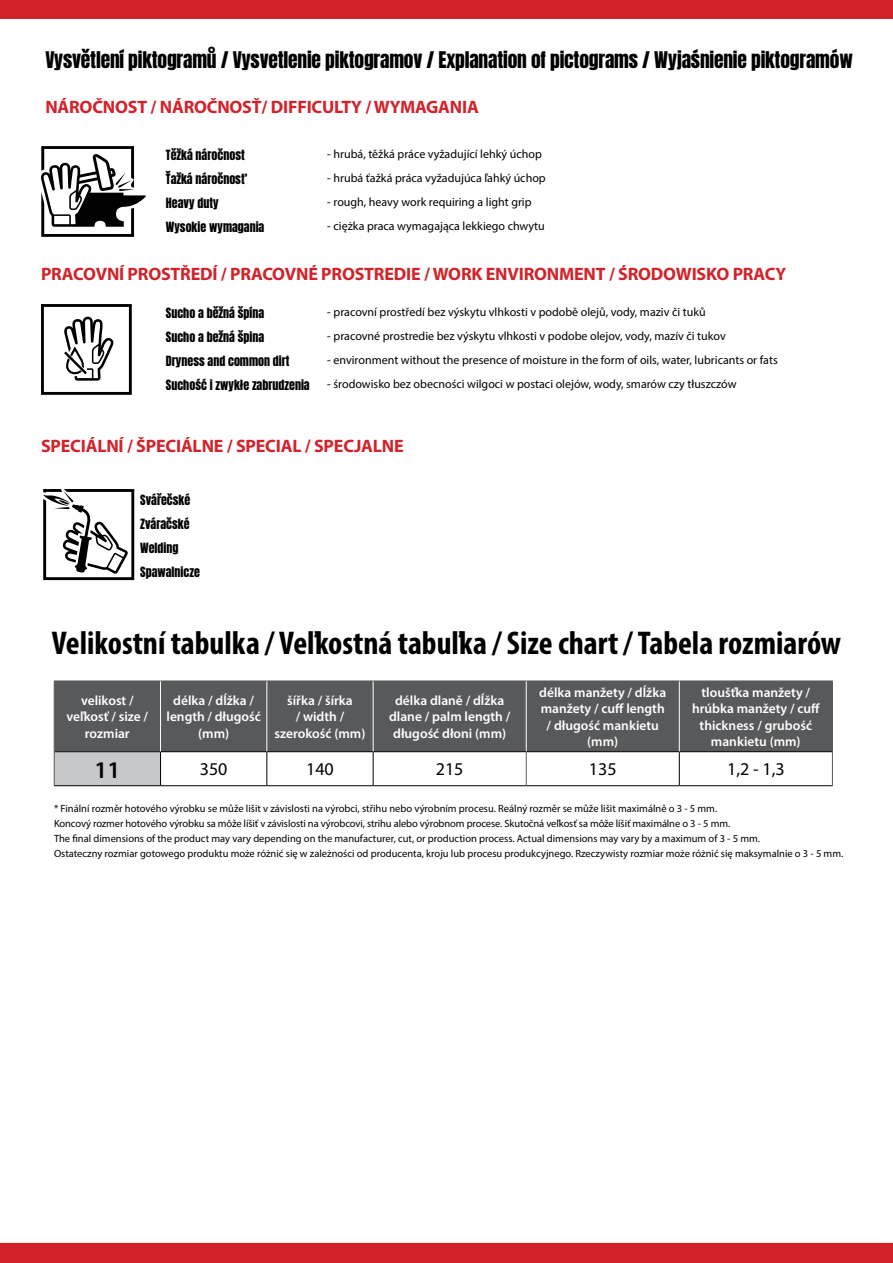
<style>
.page{position:relative;width:893px;height:1263px;background:#fff}
.page>*{position:absolute;margin:0;border:0;box-sizing:border-box;transform-origin:0 0}
.t1{font:700 condensed 33px "Myriad Pro";color:#000}
.t2{font:600 24px "Myriad Pro";color:#000}
.t3{font:19.5px "Anton";letter-spacing:-.01em;color:#000}
.t4{font:700 18px "Myriad Pro";letter-spacing:-.01em;color:#d2232a}
.t5{font:18px "Myriad Pro";color:#000}
.t6{font:600 13.5px/16.2px "Myriad Pro";color:#fff;text-align:center}
.t7{font:12px "Myriad Pro";color:#000}
.t8{font:12px/24px "Anton";color:#000}
.t9{font:10.5px/15px "Myriad Pro";color:#000}
</style>
<div class="page">
<svg style="left:41px;top:304px;width:91px;height:91px"></svg>
<svg style="left:43px;top:489px;width:91px;height:91px"></svg>
<svg style="left:41px;top:146px;width:105px;height:91px"></svg>
<div style="left:0;top:0;width:893px;height:19px;background:#d2232a"></div>
<div style="left:0;top:1243px;width:893px;height:20px;background:#d2232a"></div>
<div style="left:55px;top:682px;width:777px;height:69px;background:#58595b"></div>
<div style="left:54px;top:752px;width:107px;height:34px;background:#c7c8ca"></div>
<hr style="left:55px;top:751px;width:106px;height:1px;background:#000">
<hr style="left:161px;top:751px;width:106px;height:1px;background:#000">
<hr style="left:160px;top:752px;width:1px;height:33px;background:#000">
<hr style="left:267px;top:751px;width:106px;height:1px;background:#000">
<hr style="left:266px;top:752px;width:1px;height:33px;background:#000">
<hr style="left:373px;top:751px;width:153px;height:1px;background:#000">
<hr style="left:373px;top:752px;width:1px;height:33px;background:#000">
<hr style="left:526px;top:751px;width:153px;height:1px;background:#000">
<hr style="left:679px;top:751px;width:154px;height:1px;background:#000">
<hr style="left:679px;top:752px;width:1px;height:33px;background:#000">
<hr style="left:54px;top:785px;width:107px;height:1px;background:#000">
<hr style="left:161px;top:785px;width:106px;height:1px;background:#000">
<hr style="left:267px;top:785px;width:106px;height:1px;background:#000">
<hr style="left:373px;top:785px;width:153px;height:1px;background:#000">
<hr style="left:526px;top:785px;width:153px;height:1px;background:#000">
<hr style="left:679px;top:785px;width:154px;height:1px;background:#000">
<hr style="left:54px;top:681px;width:107px;height:1px;background:#58595b">
<hr style="left:54px;top:681px;width:1px;height:71px;background:#58595b">
<hr style="left:161px;top:681px;width:106px;height:1px;background:#58595b">
<hr style="left:267px;top:681px;width:106px;height:1px;background:#58595b">
<hr style="left:373px;top:681px;width:153px;height:1px;background:#58595b">
<hr style="left:526px;top:681px;width:153px;height:1px;background:#58595b">
<hr style="left:54px;top:752px;width:1px;height:33px;background:#58595b">
<hr style="left:160px;top:681px;width:1px;height:70px;background:#fff">
<hr style="left:266px;top:681px;width:1px;height:70px;background:#fff">
<hr style="left:373px;top:681px;width:1px;height:70px;background:#fff">
<hr style="left:526px;top:752px;width:1px;height:33px;background:#58595b">
<hr style="left:832px;top:752px;width:1px;height:33px;background:#58595b">
<hr style="left:526px;top:681px;width:1px;height:70px;background:#fff">
<hr style="left:679px;top:681px;width:154px;height:1px;background:#58595b">
<hr style="left:679px;top:681px;width:1px;height:70px;background:#fff">
<hr style="left:832px;top:681px;width:1px;height:70px;background:#545456">
<h3 class="t3" style="left:45px;top:50px;width:809px">Vysvětlení piktogramů / Vysvetlenie piktogramov / Explanation of pictograms / Wyjaśnienie piktogramów</h3>
<h3 class="t4" style="left:45px;top:95px;width:435px">NÁROČNOST / NÁROČNOSŤ/ DIFFICULTY / WYMAGANIA</h3>
<p class="t8" style="left:166px;top:144px;width:100px">Těžká náročnost<br>Ťažká náročnosť<br>Heavy duty<br>Wysokie wymagania</p>
<p class="t7" style="left:327px;top:146px;width:216px">- hrubá, těžká práce vyžadující lehký úchop</p>
<p class="t7" style="left:327px;top:170px;width:220px">- hrubá ťažká práca vyžadujúca ľahký úchop</p>
<p class="t7" style="left:327px;top:194px;width:206px">- rough, heavy work requiring a light grip</p>
<p class="t7" style="left:327px;top:218px;width:219px">- ciężka praca wymagająca lekkiego chwytu</p>
<h3 class="t4" style="left:41px;top:263px;width:747px">PRACOVNÍ PROSTŘEDÍ / PRACOVNÉ PROSTREDIE / WORK ENVIRONMENT / ŚRODOWISKO PRACY</h3>
<p class="t8" style="left:166px;top:302px;width:145px">Sucho a běžná špína<br>Sucho a bežná špina<br>Dryness and common dirt<br>Suchość i zwykłe zabrudzenia</p>
<p class="t7" style="left:327px;top:304px;width:380px">- pracovní prostředí bez výskytu vlhkosti v podobě olejů, vody, maziv či tuků</p>
<p class="t7" style="left:327px;top:328px;width:400px">- pracovné prostredie bez výskytu vlhkosti v podobe olejov, vody, mazív či tukov</p>
<p class="t7" style="left:327px;top:352px;width:452px">- environment without the presence of moisture in the form of oils, water, lubricants or fats</p>
<p class="t7" style="left:327px;top:376px;width:411px">- środowisko bez obecności wilgoci w postaci olejów, wody, smarów czy tłuszczów</p>
<h3 class="t4" style="left:41px;top:434px;width:364px">SPECIÁLNÍ / ŠPECIÁLNE / SPECIAL / SPECJALNE</h3>
<p class="t8" style="left:140px;top:489px;width:61px">Svářečské<br>Zváračské<br>Welding<br>Spawalnicze</p>
<h1 class="t1" style="left:52px;top:622px;width:791px">Velikostní tabulka / Veľkostná tabuľka / Size chart / Tabela rozmiarów</h1>
<p class="t6" style="left:67px;top:692px;width:83px">velikost / veľkosť / size / rozmiar</p>
<p class="t6" style="left:167px;top:692px;width:96px">délka / dĺžka / length / długość (mm)</p>
<p class="t6" style="left:275px;top:692px;width:92px">šířka / šírka<br>/ width / szerokość (mm)</p>
<p class="t6" style="left:389px;top:692px;width:123px">délka dlaně / dĺžka dlane / palm length / długość dłoni (mm)</p>
<p class="t6" style="left:539px;top:684px;width:128px">délka manžety / dĺžka manžety / cuff length / długość mankietu (mm)</p>
<p class="t6" style="left:692px;top:684px;width:129px">tloušťka manžety / hrúbka manžety / cuff thickness / grubość mankietu (mm)</p>
<h2 class="t2" style="left:95px;top:754px;width:27px">11</h2>
<h3 class="t5" style="left:200px;top:758px;width:29px">350</h3>
<h3 class="t5" style="left:306px;top:758px;width:29px">140</h3>
<h3 class="t5" style="left:436px;top:758px;width:29px">215</h3>
<h3 class="t5" style="left:589px;top:758px;width:29px">135</h3>
<h3 class="t5" style="left:727px;top:758px;width:59px">1,2 - 1,3</h3>
<p class="t9" style="left:54px;top:800px;width:791px">* Finální rozměr hotového výrobku se může lišit v závislosti na výrobci, střihu nebo výrobním procesu. Reálný rozměr se může lišit maximálně o 3 - 5 mm.<br>Koncový rozmer hotového výrobku sa môže líšiť v závislosti na výrobcovi, strihu alebo výrobnom procese. Skutočná veľkosť sa môže líšiť maximálne o 3 - 5 mm.<br>The final dimensions of the product may vary depending on the manufacturer, cut, or production process. Actual dimensions may vary by a maximum of 3 - 5 mm.<br>Ostateczny rozmiar gotowego produktu może różnić się w zależności od producenta, kroju lub procesu produkcyjnego. Rzeczywisty rozmiar może różnić się maksymalnie o 3 - 5 mm.</p>
</div>
